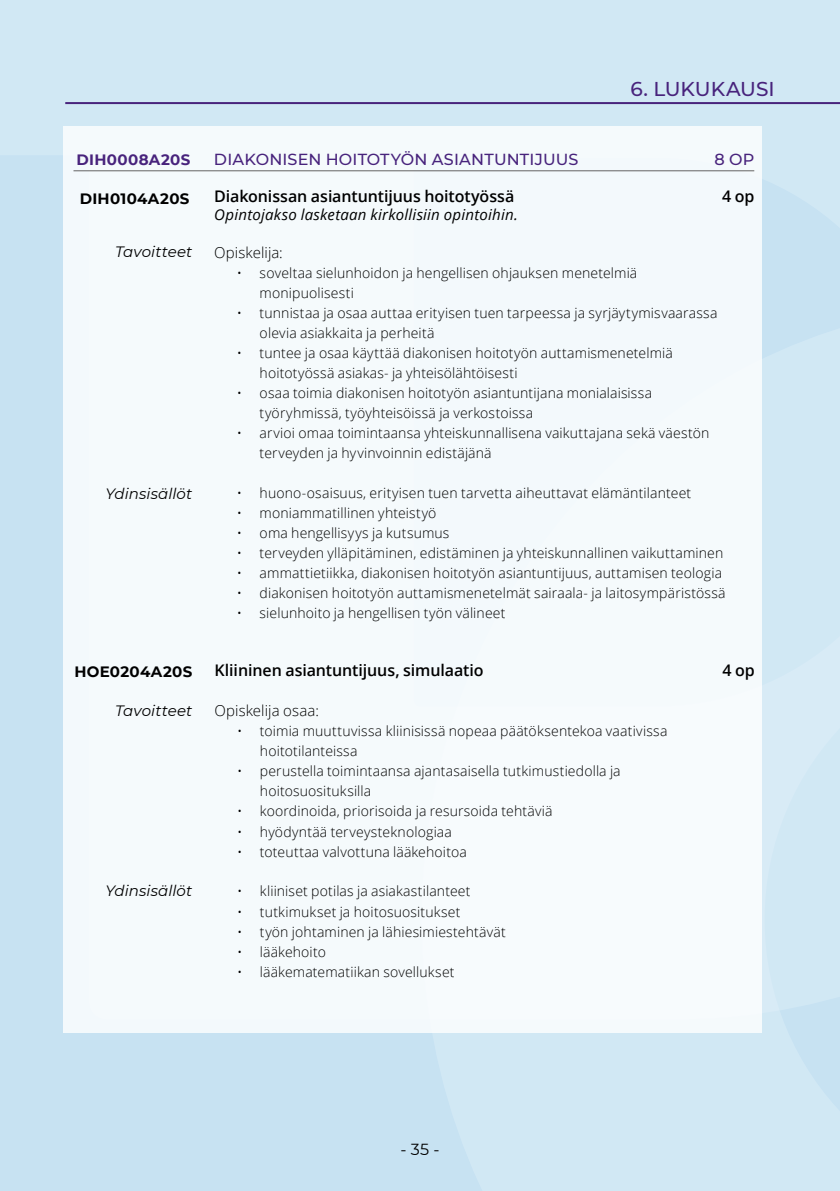
<style>
.page{position:relative;width:840px;height:1191px;background:#fff}
.page>*{position:absolute;margin:0;border:0;box-sizing:border-box;transform-origin:0 0}
.t1{font:500 20px "Montserrat";letter-spacing:-.005em;color:#48237c}
.t2{font:600 16px "Open Sans";letter-spacing:-.005em;color:#000}
.t3{font:500 16px "Montserrat";letter-spacing:.01em;color:#48237c}
.t4{font:16px "Montserrat";color:#000}
.t5{font:italic 15px "Montserrat";letter-spacing:.005em;color:#000}
.t6{font:italic 15px "Open Sans";letter-spacing:.015em;color:#000}
.t7{font:300 15px "Open Sans";letter-spacing:.005em;color:#000}
.t8{font:700 15px "Montserrat";letter-spacing:.02em;color:#000}
.t9{font:700 15px "Montserrat";letter-spacing:.025em;color:#48237c}
.t10{font:300 14px/20px "Open Sans";letter-spacing:.01em;color:#000}
</style>
<div class="page">
<div style="left:0;top:0;width:839px;height:1191px;background:#d1e8f4"></div>
<hr style="left:65px;top:102px;width:774px;height:2px;background:#48237c">
<div style="left:64px;top:126px;width:697px;height:906px;background:#f5fafc"></div>
<hr style="left:73px;top:170px;width:680px;height:1px;background:#646363">
<h1 class="t1" style="left:630px;top:75px;width:145px">6. LUKUKAUSI</h1>
<p class="t9" style="left:77px;top:149px;width:115px">DIH0008A20S</p>
<p class="t3" style="left:214px;top:148px;width:366px">DIAKONISEN HOITOTYÖN ASIANTUNTIJUUS</p>
<p class="t3" style="left:714px;top:148px;width:41px">8 OP</p>
<p class="t8" style="left:80px;top:188px;width:111px">DIH0104A20S</p>
<p class="t2" style="left:214px;top:186px;width:301px">Diakonissan asiantuntijuus hoitotyössä</p>
<p class="t2" style="left:721px;top:186px;width:34px">4 op</p>
<p class="t6" style="left:214px;top:205px;width:305px">Opintojakso lasketaan kirkollisiin opintoihin.</p>
<p class="t5" style="left:115px;top:241px;width:78px">Tavoitteet</p>
<p class="t7" style="left:214px;top:242px;width:70px">Opiskelija:</p>
<p class="t10" style="left:259px;top:262px;width:379px;text-indent:-23px">• soveltaa sielunhoidon ja hengellisen ohjauksen menetelmiä monipuolisesti</p>
<p class="t10" style="left:259px;top:302px;width:459px;text-indent:-23px">• tunnistaa ja osaa auttaa erityisen tuen tarpeessa ja syrjäytymisvaarassa olevia asiakkaita ja perheitä</p>
<p class="t10" style="left:259px;top:342px;width:414px;text-indent:-23px">• tuntee ja osaa käyttää diakonisen hoitotyön auttamismenetelmiä hoitotyössä asiakas- ja yhteisölähtöisesti</p>
<p class="t10" style="left:259px;top:382px;width:393px;text-indent:-23px">• osaa toimia diakonisen hoitotyön asiantuntijana monialaisissa työryhmissä, työyhteisöissä ja verkostoissa</p>
<p class="t10" style="left:259px;top:422px;width:451px;text-indent:-23px">• arvioi omaa toimintaansa yhteiskunnallisena vaikuttajana sekä väestön terveyden ja hyvinvoinnin edistäjänä</p>
<p class="t5" style="left:105px;top:483px;width:88px">Ydinsisällöt</p>
<p class="t10" style="left:237px;top:482px;width:455px">• huono-osaisuus, erityisen tuen tarvetta aiheuttavat elämäntilanteet</p>
<p class="t10" style="left:237px;top:502px;width:201px">• moniammatillinen yhteistyö</p>
<p class="t10" style="left:237px;top:522px;width:214px">• oma hengellisyys ja kutsumus</p>
<p class="t10" style="left:237px;top:542px;width:487px">• terveyden ylläpitäminen, edistäminen ja yhteiskunnallinen vaikuttaminen</p>
<p class="t10" style="left:237px;top:562px;width:486px">• ammattietiikka, diakonisen hoitotyön asiantuntijuus, auttamisen teologia</p>
<p class="t10" style="left:237px;top:582px;width:490px">• diakonisen hoitotyön auttamismenetelmät sairaala- ja laitosympäristössä</p>
<p class="t10" style="left:237px;top:602px;width:270px">• sielunhoito ja hengellisen työn välineet</p>
<p class="t8" style="left:74px;top:661px;width:119px">HOE0204A20S</p>
<p class="t2" style="left:214px;top:658px;width:270px">Kliininen asiantuntijuus, simulaatio</p>
<p class="t2" style="left:722px;top:658px;width:34px">4 op</p>
<p class="t5" style="left:115px;top:701px;width:78px">Tavoitteet</p>
<p class="t7" style="left:214px;top:700px;width:106px">Opiskelija osaa:</p>
<p class="t10" style="left:260px;top:721px;width:409px;text-indent:-23px">• toimia muuttuvissa kliinisissä nopeaa päätöksentekoa vaativissa hoitotilanteissa</p>
<p class="t10" style="left:260px;top:761px;width:362px;text-indent:-23px">• perustella toimintaansa ajantasaisella tutkimustiedolla ja hoitosuosituksilla</p>
<p class="t10" style="left:237px;top:801px;width:317px">• koordinoida, priorisoida ja resursoida tehtäviä</p>
<p class="t10" style="left:237px;top:821px;width:216px">• hyödyntää terveysteknologiaa</p>
<p class="t10" style="left:237px;top:841px;width:231px">• toteuttaa valvottuna lääkehoitoa</p>
<p class="t5" style="left:105px;top:880px;width:88px">Ydinsisällöt</p>
<p class="t10" style="left:237px;top:881px;width:235px">• kliiniset potilas ja asiakastilanteet</p>
<p class="t10" style="left:237px;top:901px;width:225px">• tutkimukset ja hoitosuositukset</p>
<p class="t10" style="left:237px;top:921px;width:270px">• työn johtaminen ja lähiesimiestehtävät</p>
<p class="t10" style="left:237px;top:941px;width:90px">• lääkehoito</p>
<p class="t10" style="left:237px;top:961px;width:219px">• lääkematematiikan sovellukset</p>
<p class="t4" style="left:400px;top:1138px;width:41px">- 35 -</p>
</div>
